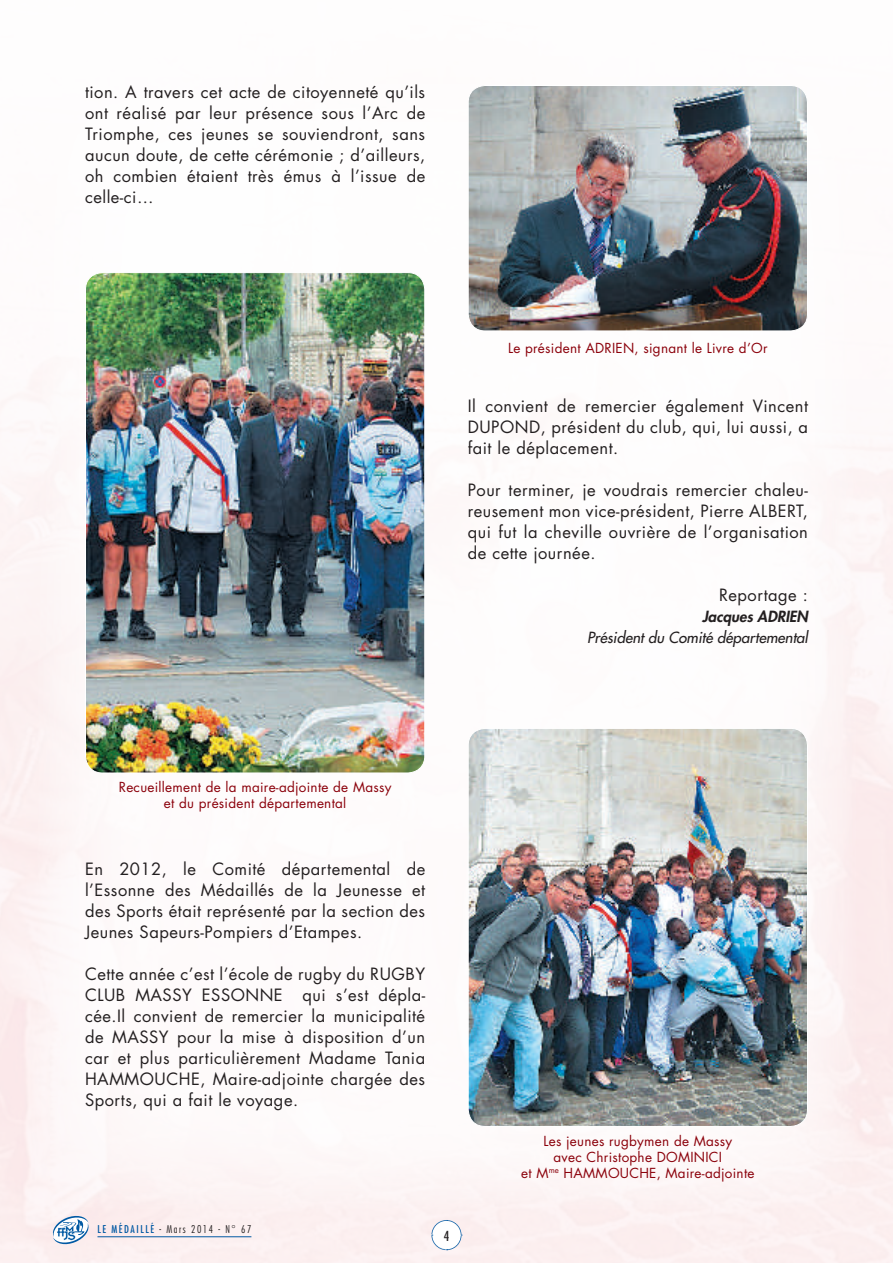
<style>
.page{position:relative;width:893px;height:1263px;background:#fff}
.page>*{position:absolute;margin:0;border:0;box-sizing:border-box;transform-origin:0 0}
.t1{font:16.5px/21px "Futura";letter-spacing:.03em;color:#231f20;text-align:justify}
.t2{font:italic 15px "Futura";color:#231f20}
.t3{font:italic 800 15px "Futura";color:#231f20}
.t4{font:13.5px/16.2px "Futura";letter-spacing:.02em;color:#8b010b;text-align:center}
.t5{font:condensed 13.5px "Futura";color:#231f20}
.t6{font:300 condensed 10.5px "Futura";letter-spacing:.15em;color:#231f20}
.s1{font-weight:400;color:#0159a3}
</style>
<div class="page">
<svg style="left:51px;top:1214px;width:39px;height:32px"></svg>
<hr style="left:97px;top:1236px;width:154px;height:1px;background:#0159a3">
<svg style="left:431px;top:1220px;width:31px;height:30px"></svg>
<img style="left:470px;top:730px;width:337px;height:395px">
<div style="left:468px;top:728px;width:340px;height:399px;border:1px solid #fff;border-radius:17px"></div>
<img style="left:87px;top:274px;width:336px;height:499px">
<img style="left:470px;top:87px;width:336px;height:244px">
<div style="left:468px;top:85px;width:340px;height:246px;border:1px solid #fff;border-radius:17px"></div>
<p class="t1" style="left:85px;top:81px;width:342px">tion. A travers cet acte de citoyenneté qu’ils ont réalisé par leur présence sous l’Arc de Triomphe, ces jeunes se souviendront, sans aucun doute, de cette cérémonie ; d’ailleurs, oh combien étaient très émus à l’issue de celle-ci…</p>
<p class="t4" style="left:508px;top:340px;width:261px">Le président ADRIEN, signant le Livre d’Or</p>
<p class="t1" style="left:468px;top:396px;width:342px">Il convient de remercier également Vincent DUPOND, président du club, qui, lui aussi, a fait le déplacement.</p>
<p class="t1" style="left:468px;top:480px;width:342px">Pour terminer, je voudrais remercier chaleu&shy;reusement mon vice-président, Pierre ALBERT, qui fut la cheville ouvrière de l’organisation de cette journée.</p>
<p class="t1" style="left:719px;top:585px;width:90px">Reportage :</p>
<p class="t3" style="left:702px;top:607px;width:107px">Jacques ADRIEN</p>
<p class="t2" style="left:587px;top:628px;width:222px">Président du Comité départemental</p>
<p class="t4" style="left:119px;top:778px;width:274px">Recueillement de la maire-adjointe de Massy et du président départemental</p>
<p class="t1" style="left:85px;top:858px;width:342px">En 2012, le Comité départemental de l’Essonne des Médaillés de la Jeunesse et des Sports était représenté par la section des Jeunes Sapeurs-Pompiers d’Etampes.</p>
<p class="t1" style="left:85px;top:963px;width:342px">Cette année c’est l’école de rugby du RUGBY CLUB MASSY ESSONNE qui s’est dépla&shy;cée.Il convient de remercier la municipalité de MASSY pour la mise à disposition d’un car et plus particulièrement Madame Tania HAMMOUCHE, Maire-adjointe chargée des Sports, qui a fait le voyage.</p>
<p class="t6" style="left:97px;top:1223px;width:155px"><span class="s1">LE MÉDAILLÉ</span> - Mars 2014 - N° 67</p>
<p class="t5" style="left:444px;top:1227px;width:7px">4</p>
<p class="t4" style="left:521px;top:1132px;width:235px">Les jeunes rugbymen de Massy<br>avec Christophe DOMINICI<br>et M<sup>me</sup> HAMMOUCHE, Maire-adjointe</p>
</div>
